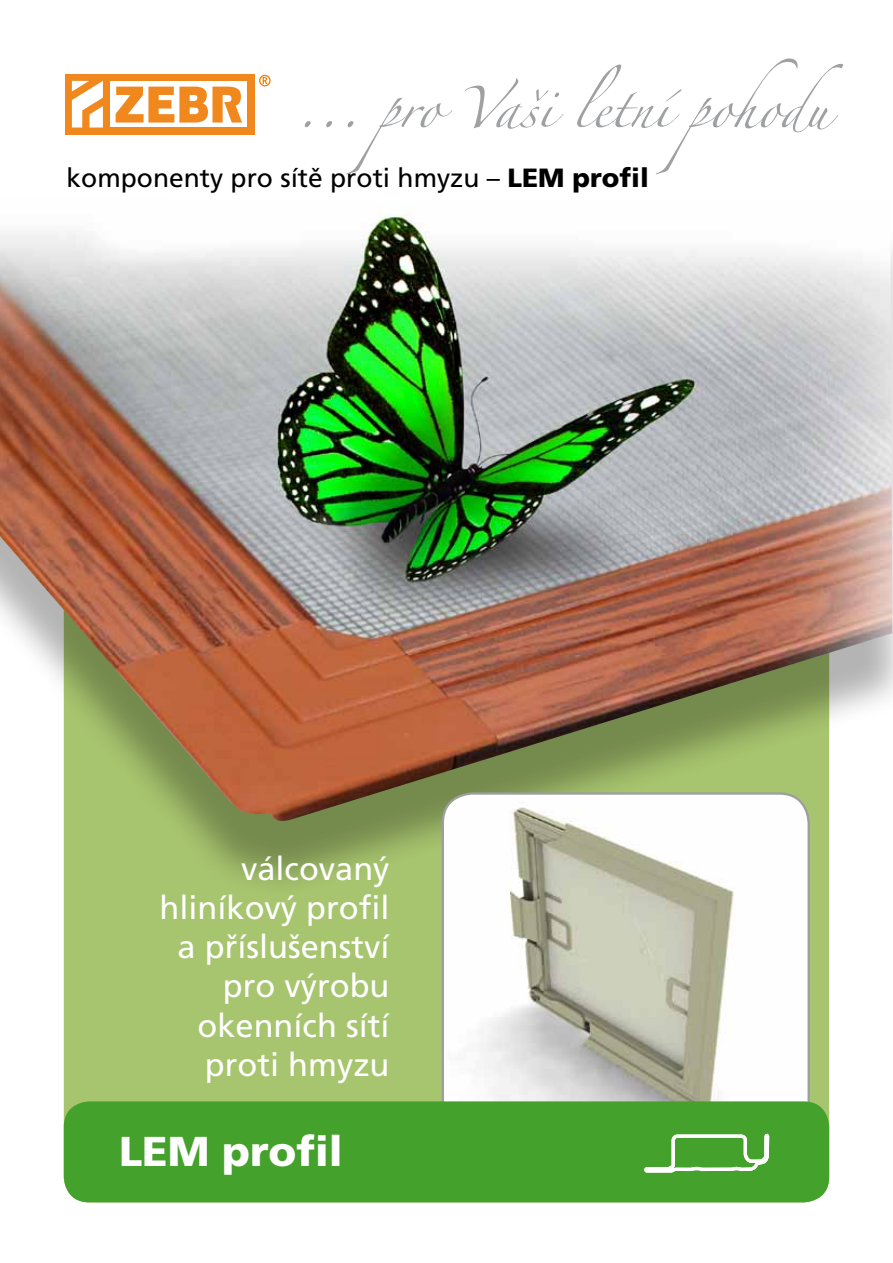
<style>
.page{position:relative;width:893px;height:1263px;background:#fff}
.page>*{position:absolute;margin:0;border:0;box-sizing:border-box;transform-origin:0 0}
.t1{font:93px "Zapfino Extra LT Pro";color:#9ea0a2}
.t2{font:900 41.7px "Frutiger CE";color:#fff}
.t3{font:32.55px/39.2px "Frutiger CE";color:#fff;text-align:right}
.t4{font:26.4px "Frutiger CE";color:#000}
.s1{font-weight:900}
</style>
<div class="page">
<div style="left:64px;top:456px;width:765px;height:746px;background:#a7c46e;border-radius:26px"></div>
<div style="left:0;top:221px;width:893px;height:678px;background:#000;opacity:.3"></div>
<img style="left:0;top:214px;width:892px;height:607px">
<img style="left:443px;top:793px;width:366px;height:308px">
<div style="left:64px;top:1101px;width:765px;height:101px;background:#44a12b;border-radius:26px"></div>
<svg style="left:644px;top:1133px;width:126px;height:40px"></svg>
<div style="left:65px;top:74px;width:189px;height:60px;background:#f0881e"></div>
<div style="left:110px;top:81px;width:136px;height:46px;background:#fff"></div>
<svg style="left:116px;top:87px;width:126px;height:36px"></svg>
<svg style="left:72px;top:81px;width:31px;height:47px"></svg>
<svg style="left:259px;top:75px;width:12px;height:11px"></svg>
<h1 class="t1" style="left:296px;top:40px;width:534px">... pro Vaši letní pohodu</h1>
<p class="t4" style="left:67px;top:163px;width:584px">komponenty pro sítě proti hmyzu – <span class="s1">LEM profil</span></p>
<p class="t3" style="left:160px;top:849px;width:231px">válcovaný hliníkový profil a příslušenství pro výrobu okenních sítí proti hmyzu</p>
<p class="t2" style="left:119px;top:1127px;width:225px">LEM profil</p>
</div>
